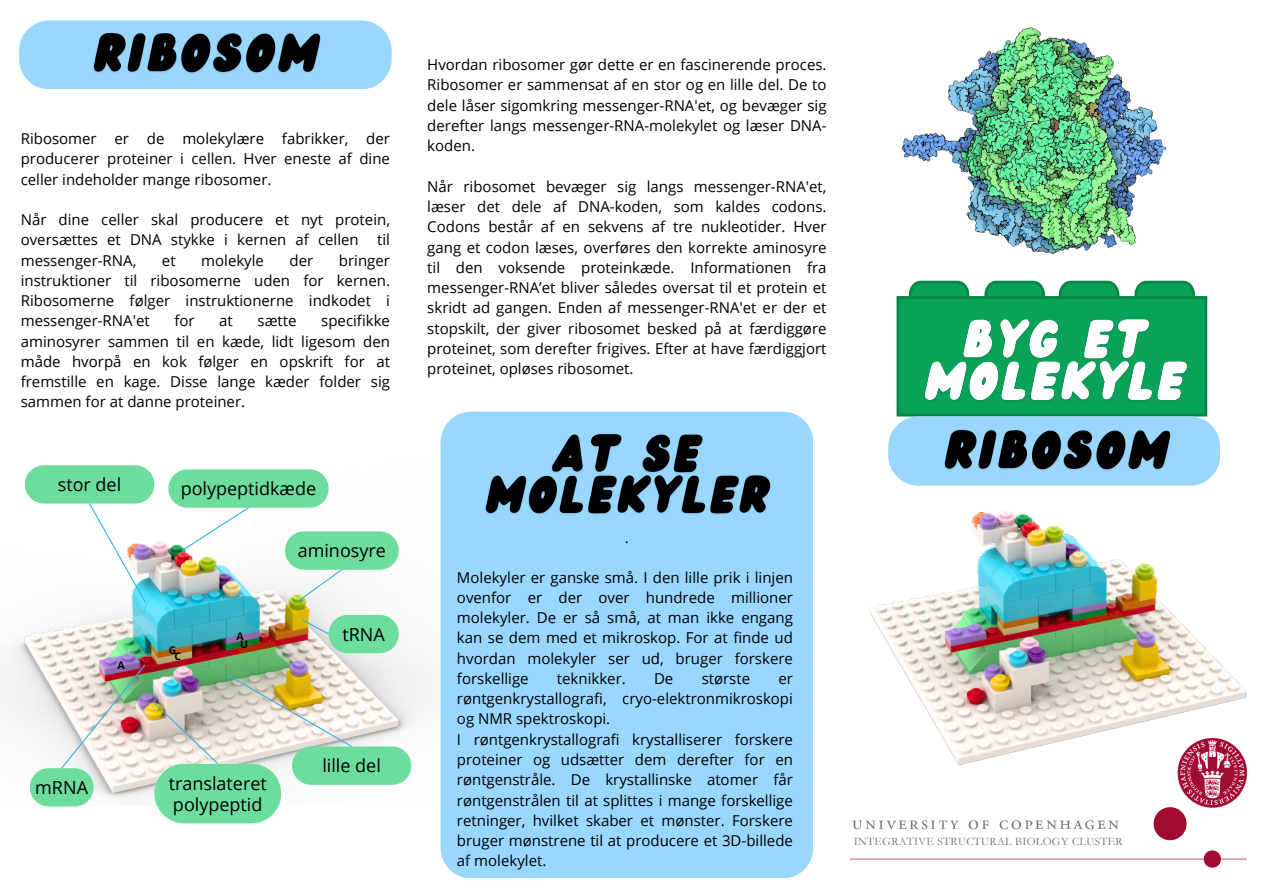
<style>
.page{position:relative;width:1263px;height:894px;background:#fff}
.page>*{position:absolute;margin:0;border:0;box-sizing:border-box;transform-origin:0 0}
.t1{font:18px/21.3px "Open Sans";color:#000}
.t2{font:15px/20.2px "Open Sans";color:#000;text-align:justify}
.t3{font:11.4px "Garamond";letter-spacing:.025em;color:#727175}
.t4{font:700 10.5px "Open Sans";color:#000}
</style>
<div class="page">
<div style="left:19px;top:20px;width:373px;height:69px;background:#99d7ff;border-radius:30px"></div>
<img style="left:5px;top:442px;width:436px;height:362px">
<div style="left:25px;top:465px;width:129px;height:38px;background:#6ddd9e;border-radius:19px"></div>
<svg style="left:88px;top:502px;width:59px;height:101px"></svg>
<div style="left:168px;top:469px;width:161px;height:38px;background:#6ddd9e;border-radius:19px"></div>
<svg style="left:181px;top:506px;width:69px;height:46px"></svg>
<svg style="left:153px;top:673px;width:258px;height:150px"></svg>
<div style="left:441px;top:411px;width:372px;height:466px;background:#99d7ff;border-radius:30px"></div>
<img style="left:849px;top:777px;width:398px;height:91px">
<svg style="left:897px;top:281px;width:310px;height:130px;background:#22a767"></svg>
<img style="left:921px;top:305px;width:270px;height:106px">
<img style="left:901px;top:27px;width:266px;height:228px">
<div style="left:285px;top:531px;width:114px;height:38px;background:#6ddd9e;border-radius:19px"></div>
<svg style="left:295px;top:568px;width:48px;height:35px"></svg>
<div style="left:329px;top:614px;width:70px;height:39px;background:#6ddd9e;border-radius:19px"></div>
<svg style="left:301px;top:618px;width:29px;height:17px"></svg>
<div style="left:30px;top:768px;width:64px;height:38px;background:#6ddd9e;border-radius:19px"></div>
<img style="left:60px;top:663px;width:86px;height:106px">
<img style="left:807px;top:411px;width:441px;height:366px">
<img style="left:940px;top:416px;width:236px;height:73px">
<img style="left:90px;top:20px;width:235px;height:54px">
<img style="left:485px;top:434px;width:286px;height:81px">
<p class="t2" style="left:21px;top:128px;width:371px">Ribosomer er de molekylære fabrikker, der producerer proteiner i cellen. Hver eneste af dine celler indeholder mange ribosomer.</p>
<p class="t2" style="left:21px;top:209px;width:371px">Når dine celler skal producere et nyt protein, oversættes et DNA stykke i kernen af cellen til messenger-RNA,</p>
<p class="t2" style="left:21px;top:249px;width:371px;text-indent:318px">bringer instruktioner til ribosomerne uden for kernen.<br>Ribosomerne følger instruktionerne indkodet i messenger-RNA'et</p>
<p class="t2" style="left:162px;top:249px;width:15px">et</p>
<p class="t2" style="left:201px;top:249px;width:64px">molekyle</p>
<p class="t2" style="left:290px;top:249px;width:25px">der</p>
<p class="t2" style="left:21px;top:310px;width:371px;text-indent:301px">specifikke aminosyrer sammen til en kæde, lidt ligesom den måde hvorpå en kok følger en opskrift for at fremstille en kage. Disse lange kæder folder sig sammen for at danne proteiner.</p>
<p class="t2" style="left:174px;top:310px;width:22px">for</p>
<p class="t2" style="left:219px;top:310px;width:15px">at</p>
<p class="t2" style="left:258px;top:310px;width:41px">sætte</p>
<p class="t1" style="left:58px;top:473px;width:65px">stor del</p>
<h2 class="t4" style="left:118px;top:657px;width:9px">A</h2>
<h2 class="t1" style="left:35px;top:776px;width:54px">mRNA</h2>
<h3 class="t1" style="left:181px;top:477px;width:137px">polypeptidkæde</h3>
<h2 class="t4" style="left:169px;top:642px;width:9px">G</h2>
<p class="t4" style="left:175px;top:648px;width:8px">C</p>
<h3 class="t4" style="left:236px;top:628px;width:9px">A</h3>
<p class="t4" style="left:240px;top:636px;width:9px">U</p>
<p class="t1" style="left:298px;top:539px;width:90px">aminosyre</p>
<p class="t1" style="left:342px;top:623px;width:44px">tRNA</p>
<h3 class="t1" style="left:169px;top:771px;width:100px">translateret polypeptid</h3>
<h3 class="t1" style="left:322px;top:754px;width:60px">lille del</h3>
<h2 class="t2" style="left:427px;top:54px;width:401px">Hvordan ribosomer gør dette er en fascinerende proces.<br>Ribosomer er sammensat af en stor og en lille del. De to dele låser sigomkring messenger-RNA'et, og bevæger sig derefter langs messenger-RNA-molekylet og læser DNA&shy;koden.</h2>
<p class="t2" style="left:427px;top:176px;width:401px">Når ribosomet bevæger sig langs messenger-RNA'et, læser det dele af DNA-koden, som kaldes codons.<br>Codons består af en sekvens af tre nukleotider. Hver gang et codon læses, overføres den korrekte aminosyre til den voksende proteinkæde. Informationen fra messenger-RNA’et bliver således oversat til et protein et skridt ad gangen. Enden af messenger-RNA'et er der et stopskilt, der giver ribosomet besked på at færdiggøre proteinet, som derefter frigives. Efter at have færdiggjort proteinet, opløses ribosomet.</p>
<p class="t2" style="left:625px;top:527px;width:5px">.</p>
<p class="t2" style="left:457px;top:566px;width:337px">Molekyler er ganske små. I den lille prik i linjen ovenfor er der over hundrede millioner molekyler. De er så små, at man ikke engang kan se dem med et mikroskop. For at finde ud hvordan molekyler ser ud, bruger forskere forskellige</p>
<p class="t2" style="left:557px;top:667px;width:70px">teknikker.</p>
<p class="t2" style="left:654px;top:667px;width:21px">De</p>
<p class="t2" style="left:702px;top:667px;width:50px">største</p>
<p class="t2" style="left:457px;top:667px;width:337px;text-align:left;text-indent:321px">er røntgenkrystallografi, cryo-elektronmikroskopi og NMR spektroskopi.<br>I røntgenkrystallografi krystalliserer forskere proteiner og udsætter dem derefter for en røntgenstråle. De krystallinske atomer får røntgenstrålen til at splittes i mange forskellige retninger, hvilket skaber et mønster. Forskere bruger mønstrene til at producere et 3D-billede af molekylet.</p>
<h2 class="t3" style="left:854px;top:835px;width:270px">INTEGRATIVE STRUCTURAL BIOLOGY CLUSTER</h2>
</div>
